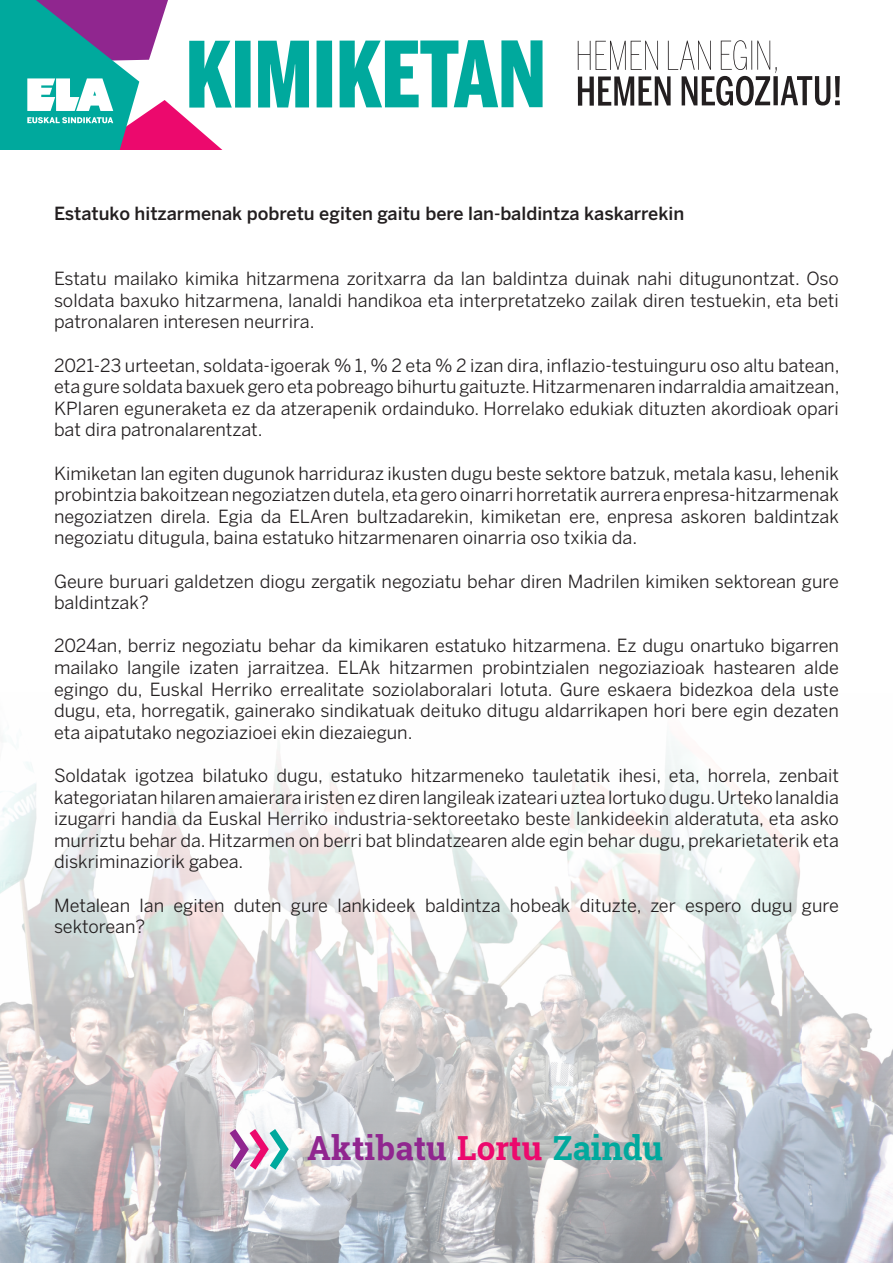
<style>
.page{position:relative;width:893px;height:1263px;background:#fff}
.page>*{position:absolute;margin:0;border:0;box-sizing:border-box;transform-origin:0 0}
.t1{font:700 33.15px "Roboto Slab";color:#90268f}
.t2{font:18px/21.6px "Benton Sans";color:#231f20;text-align:justify}
.t3{font:500 18px "Benton Sans";color:#231f20}
.s1{color:#ec096d}
.s2{color:#00a99d}
</style>
<div class="page">
<svg style="left:172px;top:100px;width:239px;height:50px"></svg>
<svg style="left:189px;top:41px;width:43px;height:67px"></svg>
<div style="left:235px;top:41px;width:16px;height:67px;background:#00a99d"></div>
<svg style="left:258px;top:41px;width:51px;height:67px;background:#2fb9af"></svg>
<div style="left:317px;top:41px;width:15px;height:66px;background:#00a99d"></div>
<svg style="left:340px;top:40px;width:203px;height:67px"></svg>
<svg style="left:578px;top:40px;width:262px;height:66px"></svg>
<img style="left:0;top:740px;width:893px;height:523px">
<svg style="left:230px;top:1129px;width:59px;height:41px"></svg>
<svg style="left:0;top:0;width:172px;height:150px"></svg>
<p class="t3" style="left:54px;top:203px;width:632px">Estatuko hitzarmenak pobretu egiten gaitu bere lan-baldintza kaskarrekin</p>
<p class="t2" style="left:54px;top:268px;width:786px">Estatu mailako kimika hitzarmena zoritxarra da lan baldintza duinak nahi ditugunontzat. Oso soldata baxuko hitzarmena, lanaldi handikoa eta interpretatzeko zailak diren testuekin, eta beti patronalaren interesen neurrira.</p>
<p class="t2" style="left:54px;top:354px;width:787px">2021-23 urteetan, soldata-igoerak % 1, % 2 eta % 2 izan dira, inflazio-testuinguru oso altu batean, eta gure soldata baxuek gero eta pobreago bihurtu gaituzte. Hitzarmenaren indarraldia amaitzean, KPIaren eguneraketa ez da atzerapenik ordainduko. Horrelako edukiak dituzten akordioak opari bat dira patronalarentzat.</p>
<p class="t2" style="left:54px;top:462px;width:786px">Kimiketan lan egiten dugunok harriduraz ikusten dugu beste sektore batzuk, metala kasu, lehenik probintzia bakoitzean negoziatzen dutela, eta gero oinarri horretatik aurrera enpresa-hitzarmenak negoziatzen direla. Egia da ELAren bultzadarekin, kimiketan ere, enpresa askoren baldintzak negoziatu ditugula, baina estatuko hitzarmenaren oinarria oso txikia da.</p>
<p class="t2" style="left:54px;top:570px;width:786px">Geure buruari galdetzen diogu zergatik negoziatu behar diren Madrilen kimiken sektorean gure baldintzak?</p>
<p class="t2" style="left:54px;top:635px;width:786px">2024an, berriz negoziatu behar da kimikaren estatuko hitzarmena. Ez dugu onartuko bigarren mailako langile izaten jarraitzea. ELAk hitzarmen probintzialen negoziazioak hastearen alde egingo du, Euskal Herriko errealitate soziolaboralari lotuta. Gure eskaera bidezkoa dela uste dugu, eta, horregatik, gainerako sindikatuak deituko ditugu aldarrikapen hori bere egin dezaten eta aipatutako negoziazioei ekin diezaiegun.</p>
<p class="t2" style="left:54px;top:764px;width:786px">Soldatak igotzea bilatuko dugu, estatuko hitzarmeneko tauletatik ihesi, eta, horrela, zenbait kategoriatan hilaren amaierara iristen ez diren langileak izateari uztea lortuko dugu. Urteko lanaldia izugarri handia da Euskal Herriko industria-sektoreetako beste lankideekin alderatuta, eta asko murriztu behar da. Hitzarmen on berri bat blindatzearen alde egin behar dugu, prekarietaterik eta diskriminaziorik gabea.</p>
<p class="t2" style="left:54px;top:894px;width:786px">Metalean lan egiten duten gure lankideek baldintza hobeak dituzte, zer espero dugu gure sektorean?</p>
<h1 class="t1" style="left:307px;top:1125px;width:357px">Aktibatu <span class="s1">Lortu</span> <span class="s2">Zaindu</span></h1>
</div>
